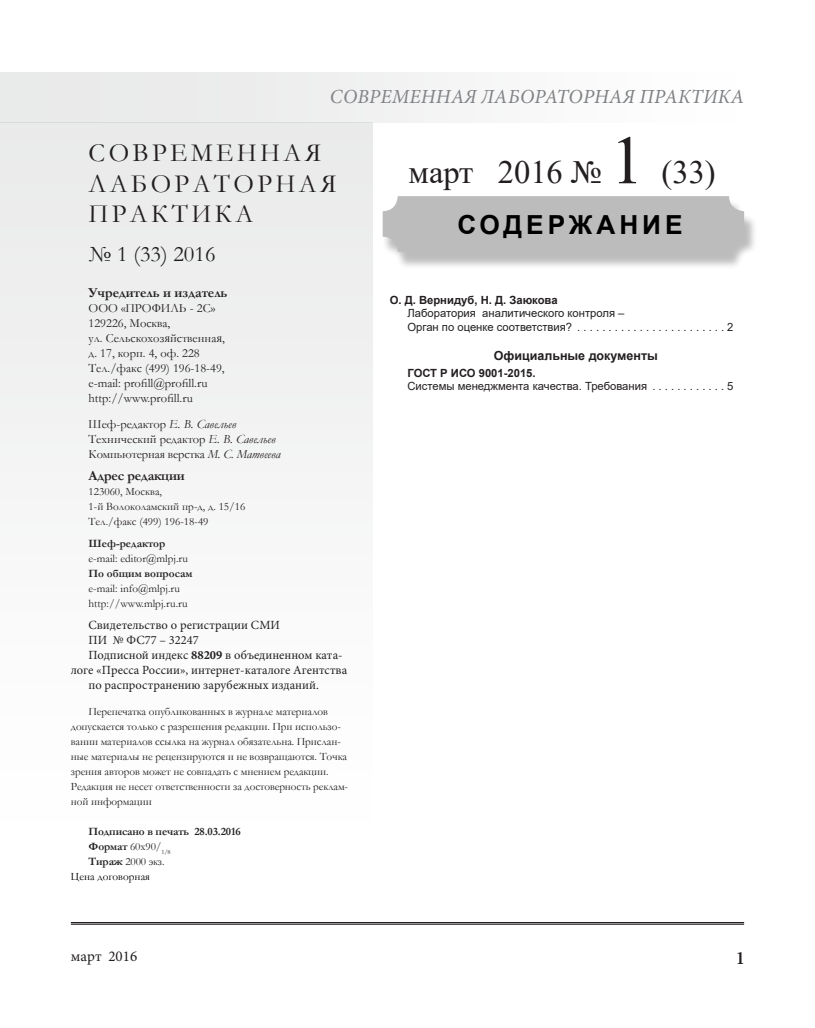
<style>
.page{position:relative;width:815px;height:1028px;background:#fff}
.page>*{position:absolute;margin:0;border:0;box-sizing:border-box;transform-origin:0 0}
.t1{font:32.5px "Times New Roman";color:#231f20}
.t2{font:26.25px/30.8px "Garamond";letter-spacing:.13em;color:#231f20}
.t3{font:700 26.25px "Arial";letter-spacing:.15em;color:#000}
.t4{font:22.5px "Garamond";color:#231f20}
.t5{font:italic 20px "Minion Pro";letter-spacing:.17em;color:#7e8083}
.t6{font:600 18.75px "Minion Pro";color:#231f20}
.t7{font:15px "Minion Pro";color:#231f20}
.t8{font:700 13.75px "Garamond";color:#231f20}
.t9{font:12.5px/15px "Garamond";color:#231f20}
.t10{font:12.5px "Minion Pro";color:#231f20}
.t11{font:700 12.5px "Arial";color:#231f20}
.t12{font:11.25px/15px "Garamond";letter-spacing:-.01em;color:#231f20}
.t13{font:11.25px/13.5px "Arial";color:#231f20}
.t14{font:700 11.25px "Garamond";letter-spacing:-.01em;color:#231f20}
.t15{font:700 11.25px "Arial";color:#231f20}
.t16{font:11.25px "Garamond";color:#000}
.s1{font-size:13.75px}
.s2{font-style:italic}
.s3{font-weight:700}
.s4{font-weight:400}
.s5{font-size:68.75px}
</style>
<div class="page">
<hr style="left:71px;top:923px;width:673px;height:1px;background:#231f20">
<hr style="left:71px;top:922px;width:673px;height:1px;background:#231f20">
<div style="left:1px;top:73px;width:814px;height:50px;background:linear-gradient(to right,#e6e6e7,#fff)"></div>
<div style="left:0;top:123px;width:372px;height:781px;background:#f6f6f6"></div>
<svg style="left:382px;top:211px;width:372px;height:55px"></svg>
<div style="left:383px;top:196px;width:361px;height:56px;background:#bdbcbc;border-radius:15px"></div>
<h3 class="t5" style="left:330px;top:83px;width:412px">Современная лабораторная практика</h3>
<h2 class="t2" style="left:89px;top:136px;width:249px">СОВРЕМЕННАЯ<br>ЛАБОРАТОРНАЯ<br>ПРАКТИКА</h2>
<h3 class="t4" style="left:89px;top:239px;width:128px">№ 1 (33) 2016</h3>
<p class="t8" style="left:89px;top:283px;width:140px">Учредитель и издатель</p>
<p class="t9" style="left:89px;top:300px;width:138px">ООО «ПРОФИЛЬ - 2С»<br>129226, Москва,<br>ул. Сельскохоз<span class="s1">я</span>йственна<span class="s1">я</span>, д. 17, корп. 4, оф. 228<br>Тел./факс (499) 196-18-49, e-mail: profill@profill.ru http://www.profill.ru</p>
<p class="t9" style="left:89px;top:416px;width:194px">Шеф-редактор <span class="s2">Е. В. Савельев<br></span>Технический редактор <span class="s2">Е. В. Савельев<br></span>Компьютерная верстка <span class="s2">М. С. Матвеева</span></p>
<p class="t8" style="left:89px;top:466px;width:98px">Адрес редакции</p>
<p class="t12" style="left:89px;top:483px;width:158px">123060, Москва,<br>1-й Волоколамский пр-д, д. 15/16<br>Тел./факс (499) 196-18-49</p>
<p class="t14" style="left:89px;top:536px;width:78px">Шеф-редактор</p>
<p class="t12" style="left:89px;top:550px;width:101px">e-mail: editor@mlpj.ru</p>
<p class="t14" style="left:89px;top:565px;width:105px">По общим вопросам</p>
<p class="t12" style="left:89px;top:580px;width:101px">e-mail: info@mlpj.ru http://www.mlpj.ru.ru</p>
<p class="t10" style="left:89px;top:616px;width:193px">Свидетельство о регистрации СМИ</p>
<p class="t10" style="left:89px;top:631px;width:112px">ПИ № ФС77 – 32247</p>
<p class="t10" style="left:89px;top:646px;width:256px">Подписной индекс <span class="s3">88209</span> в объединенном ката-</p>
<p class="t10" style="left:71px;top:661px;width:278px">логе «Пресса России», интернет-каталоге Агентства</p>
<p class="t10" style="left:89px;top:676px;width:232px">по распространению зарубежных изданий.</p>
<p class="t12" style="left:71px;top:703px;width:279px;text-indent:18px">Перепечатка опубликованных в журнале материалов допускается только с разрешения редакции. При использо&shy;вании материалов ссылка на журнал обязательна. Прислан&shy;ные материалы не рецензируются и не возвращаются. Точка зрения авторов может не совпадать с мнением редакции.<br>Редакция не несет ответственности за достоверность реклам&shy;ной информации</p>
<p class="t14" style="left:89px;top:823px;width:154px">Подписано в печать 28.03.2016</p>
<p class="t14" style="left:89px;top:838px;width:84px">Формат <span class="s4">60х90/</span><sub>1/8</sub></p>
<p class="t12" style="left:89px;top:853px;width:78px"><span class="s3">Тираж</span> 2000 экз.</p>
<p class="t16" style="left:71px;top:868px;width:81px">Цена договорная</p>
<h1 class="t1" style="left:409px;top:149px;width:309px">март 2016 № <span class="s5">1</span> (33)</h1>
<h2 class="t3" style="left:457px;top:206px;width:227px">СОДЕРЖАНИЕ</h2>
<p class="t15" style="left:390px;top:292px;width:169px">О. Д. Вернидуб, Н. Д. Заюкова</p>
<p class="t13" style="left:407px;top:306px;width:328px">Лаборатория аналитического контроля –<br>Орган по оценке соответствия? ........................2</p>
<p class="t11" style="left:494px;top:346px;width:166px">Официальные документы</p>
<p class="t15" style="left:407px;top:365px;width:130px">ГОСТ Р ИСО 9001-2015.</p>
<p class="t13" style="left:407px;top:379px;width:328px">Системы менеджмента качества. Требования . . . . . . . . . . . . 5</p>
<h3 class="t7" style="left:71px;top:946px;width:68px">март 2016</h3>
<h3 class="t6" style="left:736px;top:944px;width:11px">1</h3>
</div>
